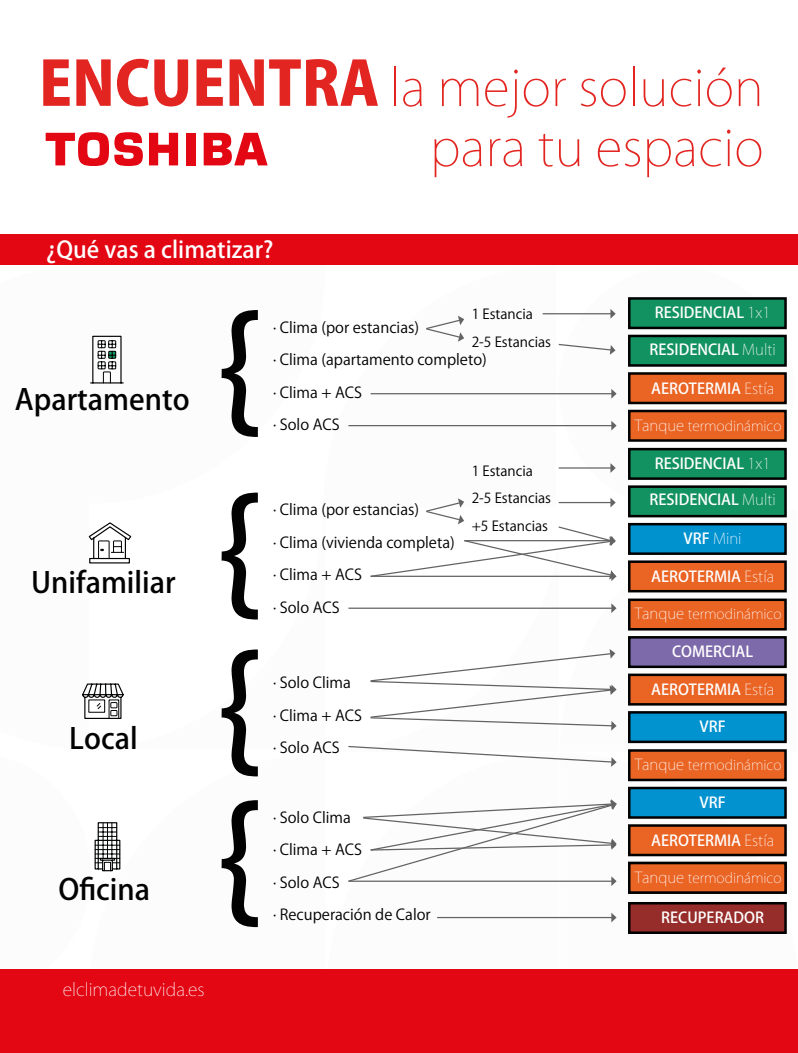
<style>
.page{position:relative;width:798px;height:1053px;background:#fff}
.page>*{position:absolute;margin:0;border:0;box-sizing:border-box;transform-origin:0 0}
.t1{font:500 140px "Koz Go Pr 6 N";color:#030304}
.t2{font:500 140px "Koz Go Pr 6 N";color:#020203}
.t3{font:800 60px "Koz Go Pr 6 N";color:#e32521}
.t4{font:200 50px/60px "Koz Go Pr 6 N";color:#e32521;text-align:right}
.t5{font:500 28.75px "Koz Go Pr 6 N";color:#020203}
.t6{font:500 23px "Koz Go Pr 6 N";color:#fff}
.t7{font:200 17.5px "Koz Go Pr 6 N";color:#fff}
.t8{font:15px/32.5px "Koz Go Pr 6 N";color:#000}
.t9{font:500 15px "Koz Go Pr 6 N";color:#fff}
.t10{font:200 15px "Koz Go Pr 6 N";color:#fff}
.t11{font:200 13.75px "Koz Go Pr 6 N";color:#fff}
.t12{font:13.75px/27.5px "Koz Go Pr 6 N";color:#000}
.s1{font-weight:200}
.s2{font-size:15px}
.s3{font-weight:500}
</style>
<div class="page">
<svg style="left:348px;top:314px;width:208px;height:113px"></svg>
<svg style="left:560px;top:752px;width:227px;height:182px"></svg>
<svg style="left:558px;top:267px;width:236px;height:242px"></svg>
<svg style="left:559px;top:510px;width:228px;height:241px"></svg>
<svg style="left:348px;top:608px;width:210px;height:1px"></svg>
<div style="left:629px;top:298px;width:156px;height:30px;background:#139261"></div>
<div style="left:627px;top:297px;width:159px;height:32px;border:2px solid #000"></div>
<div style="left:629px;top:336px;width:156px;height:29px;background:#139261"></div>
<div style="left:627px;top:335px;width:159px;height:31px;border:2px solid #000"></div>
<div style="left:629px;top:373px;width:156px;height:30px;background:#ea6424"></div>
<div style="left:627px;top:372px;width:159px;height:32px;border:2px solid #000"></div>
<div style="left:629px;top:411px;width:156px;height:29px;background:#ea6424"></div>
<div style="left:627px;top:410px;width:159px;height:31px;border:2px solid #000"></div>
<div style="left:629px;top:449px;width:156px;height:29px;background:#139261"></div>
<div style="left:627px;top:448px;width:159px;height:32px;border:2px solid #000"></div>
<div style="left:629px;top:486px;width:156px;height:30px;background:#139261"></div>
<div style="left:627px;top:485px;width:159px;height:32px;border:2px solid #000"></div>
<div style="left:629px;top:524px;width:156px;height:29px;background:#0092cf"></div>
<div style="left:627px;top:523px;width:159px;height:32px;border:2px solid #000"></div>
<div style="left:629px;top:561px;width:156px;height:30px;background:#ea6424"></div>
<div style="left:627px;top:560px;width:159px;height:32px;border:2px solid #000"></div>
<div style="left:629px;top:599px;width:156px;height:30px;background:#ea6524"></div>
<div style="left:627px;top:598px;width:159px;height:32px;border:2px solid #000"></div>
<div style="left:629px;top:637px;width:156px;height:29px;background:#7d6aab"></div>
<div style="left:627px;top:636px;width:159px;height:32px;border:2px solid #000"></div>
<div style="left:629px;top:674px;width:156px;height:30px;background:#ea6424"></div>
<div style="left:627px;top:673px;width:159px;height:32px;border:2px solid #000"></div>
<div style="left:629px;top:712px;width:156px;height:29px;background:#0192d0"></div>
<div style="left:627px;top:711px;width:159px;height:32px;border:2px solid #000"></div>
<div style="left:629px;top:750px;width:156px;height:30px;background:#ea6524"></div>
<div style="left:627px;top:749px;width:159px;height:32px;border:2px solid #000"></div>
<div style="left:629px;top:788px;width:156px;height:29px;background:#0392d0"></div>
<div style="left:627px;top:786px;width:159px;height:32px;border:2px solid #000"></div>
<div style="left:629px;top:825px;width:156px;height:30px;background:#ea6424"></div>
<div style="left:627px;top:824px;width:159px;height:32px;border:2px solid #000"></div>
<div style="left:629px;top:863px;width:156px;height:29px;background:#ea6424"></div>
<div style="left:627px;top:861px;width:159px;height:32px;border:2px solid #000"></div>
<div style="left:629px;top:903px;width:156px;height:29px;background:#962d2a"></div>
<div style="left:627px;top:901px;width:159px;height:32px;border:2px solid #000"></div>
<div style="left:0;top:969px;width:797px;height:83px;background:#e30613"></div>
<div style="left:186px;top:133px;width:9px;height:32px;background:#e30613"></div>
<svg style="left:149px;top:133px;width:29px;height:32px"></svg>
<svg style="left:203px;top:133px;width:64px;height:32px"></svg>
<svg style="left:46px;top:132px;width:97px;height:34px"></svg>
<div style="left:0;top:234px;width:797px;height:31px;background:#e30613"></div>
<svg style="left:90px;top:335px;width:34px;height:49px"></svg>
<hr style="left:370px;top:393px;width:241px;height:1px;background:#636363">
<svg style="left:611px;top:389px;width:5px;height:9px"></svg>
<hr style="left:348px;top:425px;width:263px;height:1px;background:#636363">
<svg style="left:611px;top:420px;width:5px;height:10px"></svg>
<svg style="left:424px;top:315px;width:40px;height:27px"></svg>
<hr style="left:542px;top:313px;width:68px;height:1px;background:#636363">
<svg style="left:610px;top:309px;width:5px;height:9px"></svg>
<svg style="left:558px;top:343px;width:57px;height:12px"></svg>
<svg style="left:88px;top:522px;width:44px;height:42px"></svg>
<hr style="left:348px;top:607px;width:263px;height:1px;background:#636363">
<svg style="left:611px;top:603px;width:5px;height:10px"></svg>
<svg style="left:82px;top:683px;width:42px;height:36px"></svg>
<svg style="left:94px;top:822px;width:27px;height:50px"></svg>
<hr style="left:558px;top:467px;width:52px;height:1px;background:#636363">
<svg style="left:610px;top:463px;width:5px;height:10px"></svg>
<svg style="left:370px;top:498px;width:246px;height:83px"></svg>
<svg style="left:370px;top:649px;width:246px;height:81px"></svg>
<svg style="left:348px;top:745px;width:268px;height:21px"></svg>
<hr style="left:437px;top:916px;width:174px;height:2px;background:#636363">
<svg style="left:611px;top:912px;width:5px;height:10px"></svg>
<svg style="left:348px;top:799px;width:268px;height:87px"></svg>
<h2 class="t3" style="left:39px;top:50px;width:342px">ENCUENTRA</h2>
<h3 class="t4" style="left:389px;top:59px;width:375px">la mejor solución para tu espacio</h3>
<h3 class="t6" style="left:46px;top:236px;width:229px">¿Qué vas a climatizar?</h3>
<h3 class="t5" style="left:15px;top:383px;width:176px">Apartamento</h3>
<h3 class="t5" style="left:31px;top:565px;width:146px">Unifamiliar</h3>
<h3 class="t5" style="left:69px;top:722px;width:70px">Local</h3>
<h3 class="t5" style="left:58px;top:873px;width:93px">Oficina</h3>
<h1 class="t1" style="left:217px;top:289px;width:46px">{</h1>
<h1 class="t1" style="left:217px;top:471px;width:46px">{</h1>
<h1 class="t1" style="left:217px;top:628px;width:46px">{</h1>
<h1 class="t2" style="left:217px;top:779px;width:46px">{</h1>
<p class="t12" style="left:471px;top:299px;width:81px;line-height:28.8px">1 Estancia<br>2-5 Estancias</p>
<p class="t8" style="left:273px;top:311px;width:215px">· Clima (por estancias)<br>· Clima (apartamento completo) · Clima + ACS<br>· Solo ACS</p>
<p class="t8" style="left:273px;top:494px;width:183px">· Clima (por estancias)<br>· Clima (vivienda completa) · Clima + ACS<br>· Solo ACS</p>
<p class="t12" style="left:471px;top:457px;width:81px">1 Estancia<br>2-5 Estancias +5 Estancias</p>
<p class="t8" style="left:273px;top:666px;width:91px">· Solo Clima<br>· Clima + ACS</p>
<p class="t8" style="left:273px;top:731px;width:68px">· Solo ACS</p>
<p class="t8" style="left:273px;top:801px;width:91px">· Solo Clima<br>· Clima + ACS · Solo ACS</p>
<p class="t8" style="left:273px;top:898px;width:159px">· Recuperación de Calor</p>
<p class="t7" style="left:63px;top:979px;width:143px">elclimadetuvida.es</p>
<p class="t9" style="left:654px;top:304px;width:117px">RESIDENCIAL <span class="s1">1x1</span></p>
<p class="t9" style="left:649px;top:341px;width:128px">RESIDENCIAL <span class="s1">Multi</span></p>
<p class="t9" style="left:651px;top:380px;width:124px">AEROTERMIA <span class="s1">Estía</span></p>
<p class="t11" style="left:634px;top:418px;width:148px"><span class="s2">Tanque</span> termodinámico</p>
<p class="t9" style="left:654px;top:455px;width:117px">RESIDENCIAL <span class="s1">1x1</span></p>
<p class="t9" style="left:649px;top:491px;width:128px">RESIDENCIAL <span class="s1">Multi</span></p>
<p class="t10" style="left:683px;top:529px;width:59px"><span class="s3">VRF</span> Mini</p>
<p class="t9" style="left:651px;top:567px;width:124px">AEROTERMIA <span class="s1">Estía</span></p>
<p class="t11" style="left:634px;top:606px;width:148px"><span class="s2">Tanque</span> termodinámico</p>
<p class="t9" style="left:671px;top:643px;width:82px">COMERCIAL</p>
<p class="t9" style="left:651px;top:681px;width:124px">AEROTERMIA <span class="s1">Estía</span></p>
<p class="t9" style="left:699px;top:717px;width:28px">VRF</p>
<p class="t11" style="left:634px;top:756px;width:148px"><span class="s2">Tanque</span> termodinámico</p>
<p class="t9" style="left:699px;top:793px;width:28px">VRF</p>
<p class="t9" style="left:651px;top:831px;width:124px">AEROTERMIA <span class="s1">Estía</span></p>
<p class="t11" style="left:634px;top:870px;width:148px"><span class="s2">Tanque</span> termodinámico</p>
<p class="t9" style="left:661px;top:908px;width:104px">RECUPERADOR</p>
</div>
